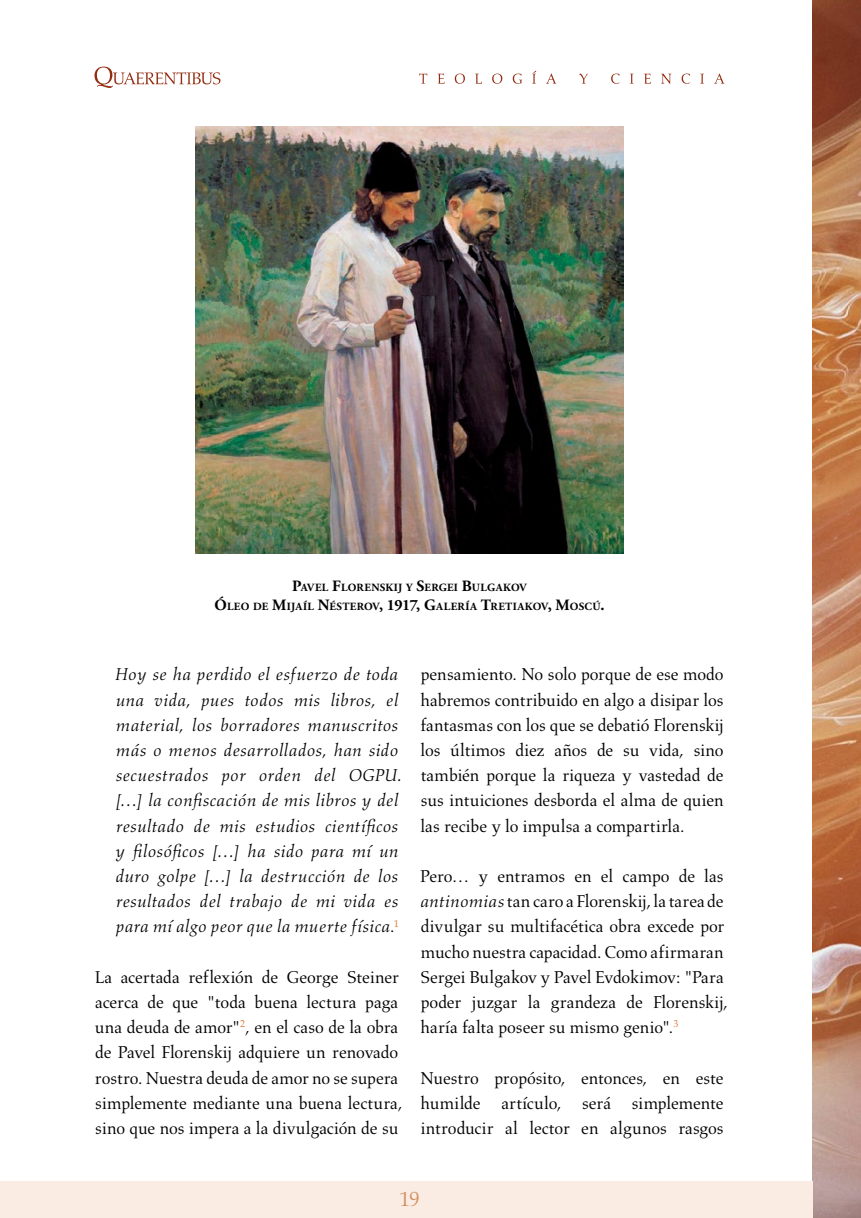
<style>
.page{position:relative;width:861px;height:1218px;background:#fff}
.page>*{position:absolute;margin:0;border:0;box-sizing:border-box;transform-origin:0 0}
.t1{font:21px "Aldus LT Std";color:#d18e5e}
.t2{font:17.5px/25.2px "Aldus LT Std";letter-spacing:-.005em;color:#000}
.t3{font:italic 17.5px/25.2px "Aldus LT Std";letter-spacing:.005em;color:#000}
.t4{font:700 11.03px/18.9px "Adobe Garamond Pro";letter-spacing:.025em;color:#000;text-align:center}
.s1{font-size:15.75px}
.s2{font-style:normal}
.s3{font-style:italic}
</style>
<div class="page">
<img style="left:813px;top:0;width:48px;height:1218px">
<svg style="left:95px;top:67px;width:126px;height:21px"></svg>
<svg style="left:419px;top:71px;width:306px;height:13px"></svg>
<img style="left:196px;top:126px;width:427px;height:427px">
<div style="left:0;top:1181px;width:813px;height:37px;background:#faece3"></div>
<p class="t4" style="left:214px;top:578px;width:392px"><span class="s1">P</span>AVEL <span class="s1">F</span>LORENSKIJ Y <span class="s1">S</span>ERGEI <span class="s1">B</span>ULGAKOV<br><span class="s1">Ó</span>LEO DE <span class="s1">M</span>IJAÍL <span class="s1">N</span>ÉSTEROV<span class="s1">, 1917, G</span>ALERÍA <span class="s1">T</span>RETIAKOV<span class="s1">, M</span>OSCÚ<span class="s1">.</span></p>
<p class="t3" style="left:115px;top:662px;width:289px">Hoy se ha perdido el esfuerzo de toda una vida, pues todos mis libros, el material, los borradores manuscritos más o menos desarrollados, han sido secuestrados por orden del OGPU. […] la confiscación de mis libros y del resultado de mis estudios científicos y filosóficos […] ha sido para mí un duro golpe […] la destrucción de los resultados del trabajo de mi vida es para mí algo peor que la muerte física<span class="s2">.</span><sup>1</sup></p>
<p class="t2" style="left:95px;top:965px;width:309px">La acertada reflexión de George Steiner acerca de que "toda buena lectura paga una deuda de amor"<sup>2</sup>, en el caso de la obra de Pavel Florenskij adquiere un renovado rostro. Nuestra deuda de amor no se supera simplemente mediante una buena lectura, sino que nos impera a la divulgación de su</p>
<p class="t2" style="left:420px;top:662px;width:305px;text-align:justify">pensamiento. No solo porque de ese modo habremos contribuido en algo a disipar los fantasmas con los que se debatió Florenskij los últimos diez años de su vida, sino también porque la riqueza y vastedad de sus intuiciones desborda el alma de quien las recibe y lo impulsa a compartirla.</p>
<p class="t2" style="left:420px;top:864px;width:309px">Pero… y entramos en el campo de las <span class="s3">antinomias</span> tan caro a Florenskij, la tarea de divulgar su multifacética obra excede por mucho nuestra capacidad. Como afirmaran Sergei Bulgakov y Pavel Evdokimov: "Para poder juzgar la grandeza de Florenskij, haría falta poseer su mismo genio".<sup>3</sup></p>
<p class="t2" style="left:420px;top:1065px;width:305px;text-align:justify">Nuestro propósito, entonces, en este humilde artículo, será simplemente introducir al lector en algunos rasgos</p>
<p class="t1" style="left:399px;top:1187px;width:22px">19</p>
</div>
